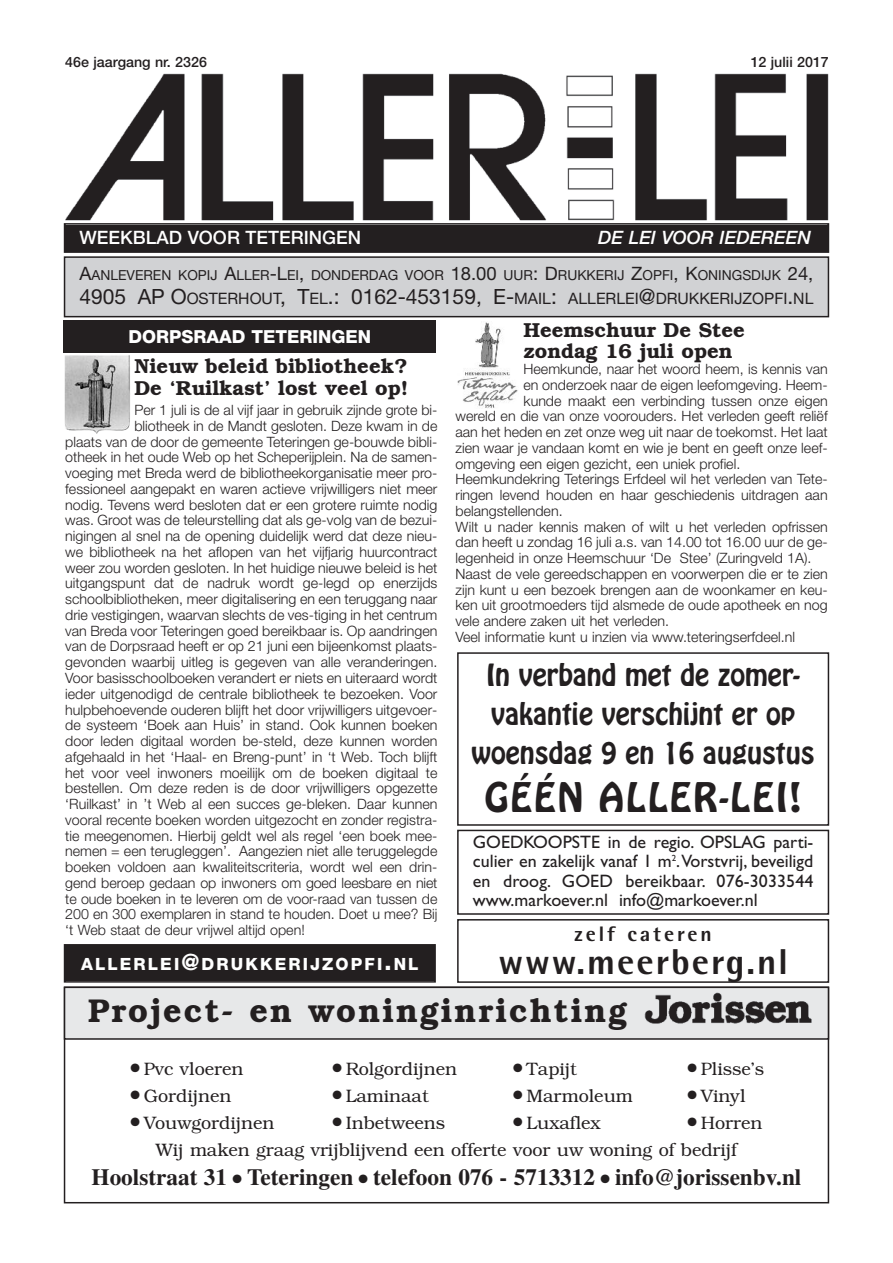
<style>
.page{position:relative;width:893px;height:1263px;background:#fff}
.page>*{position:absolute;margin:0;border:0;box-sizing:border-box;transform-origin:0 0}
.t1{font:800 36px "AT Rotis Semi Sans";letter-spacing:.055em;color:#231f20}
.t2{font:36px "Hobo Std";letter-spacing:.06em;color:#231f20}
.t3{font:600 33px "Bookman";letter-spacing:.065em;color:#231f20}
.t4{font:27px/39px "Hobo Std";color:#231f20;text-align:center}
.t5{font:700 23.25px "Times";color:#231f20}
.t6{font:800 21px "AT Rotis Semi Sans";letter-spacing:.14em;color:#231f20}
.t7{font:600 20.25px/21.8px "Bookman";color:#231f20}
.t8{font:500 18.45px "Helvetica Neue";color:#fff}
.t9{font:italic 500 18.45px "Helvetica Neue";color:#fff}
.t10{font:300 18px/27.8px "Bookman";color:#231f20}
.t11{font:18px/19.5px "Gill Sans";color:#231f20;text-align:justify}
.t12{font:800 18px "Helvetica Neue";color:#fff}
.t13{font:800 16.8px "Helvetica Neue";letter-spacing:.125em;color:#fff}
.t14{font:15.75px "Helvetica Neue";color:#231f20}
.t15{font:300 14.25px "Helvetica Neue";color:#231f20}
.t16{font:500 14.25px "Helvetica Neue";color:#231f20}
.t17{font:13.8px "Helvetica Neue";color:#231f20}
.s1{font-size:18.45px}
.s2{font-size:21px}
.s3{font-size:22.5px}
</style>
<div class="page">
<img style="left:65px;top:74px;width:764px;height:147px">
<div style="left:65px;top:225px;width:763px;height:26px;background:#231f20"></div>
<div style="left:64px;top:223px;width:765px;height:30px;border:2px solid #231f20"></div>
<img style="left:458px;top:322px;width:60px;height:86px">
<img style="left:65px;top:355px;width:65px;height:79px">
<div style="left:64px;top:320px;width:372px;height:32px;background:#231f20"></div>
<div style="left:65px;top:945px;width:369px;height:36px;background:#231f20"></div>
<div style="left:64px;top:944px;width:372px;height:39px;border:2px solid #231f20"></div>
<div style="left:65px;top:257px;width:763px;height:60px;background:#d1d2d4"></div>
<div style="left:64px;top:256px;width:765px;height:61px;border:2px solid #231f20"></div>
<div style="left:65px;top:987px;width:763px;height:52px;background:#e7e8e9"></div>
<div style="left:64px;top:986px;width:765px;height:54px;border:2px solid #231f20"></div>
<img style="left:644px;top:992px;width:168px;height:32px">
<div style="left:457px;top:919px;width:372px;height:64px;border:2px solid #231f20"></div>
<div style="left:457px;top:652px;width:372px;height:174px;border:2px solid #231f20"></div>
<div style="left:457px;top:830px;width:372px;height:85px;border:2px solid #231f20"></div>
<p class="t16" style="left:65px;top:57px;width:143px">46e jaargang nr. 2326</p>
<p class="t16" style="left:751px;top:57px;width:80px">12 julii 2017</p>
<p class="t8" style="left:80px;top:231px;width:283px">WEEKBLAD VOOR TETERINGEN</p>
<p class="t9" style="left:598px;top:231px;width:214px">DE LEI VOOR IEDEREEN</p>
<p class="t17" style="left:80px;top:270px;width:735px"><span class="s1">A</span>ANLEVEREN KOPIJ <span class="s1">A</span>LLER<span class="s1">-L</span>EI<span class="s1">,</span> DONDERDAG VOOR <span class="s1">18.00</span> UUR<span class="s1">: D</span>RUKKERIJ <span class="s1">Z</span>OPFI<span class="s1">, K</span>ONINGSDIJK <span class="s1">24,</span></p>
<p class="t14" style="left:80px;top:293px;width:735px"><span class="s2">4905 AP O</span>OSTERHOUT<span class="s2">, T</span>EL<span class="s2">.: 0162-453159, E-</span>MAIL<span class="s2">:</span> ALLERLEI<span class="s2">@</span>DRUKKERIJZOPFI<span class="s2">.</span>NL</p>
<p class="t12" style="left:128px;top:331px;width:244px">DORPSRAAD TETERINGEN</p>
<h3 class="t7" style="left:134px;top:355px;width:275px">Nieuw beleid bibliotheek?<br>De ‘Ruilkast’ lost veel op!</h3>
<p class="t15" style="left:134px;top:405px;width:305px">Per 1 juli is de al vijf jaar in gebruik zijnde grote bi-</p>
<p class="t15" style="left:134px;top:421px;width:305px">bliotheek in de Mandt gesloten. Deze kwam in de</p>
<p class="t15" style="left:65px;top:436px;width:374px">plaats van de door de gemeente Teteringen ge-bouwde bibli-</p>
<p class="t15" style="left:65px;top:452px;width:374px">otheek in het oude Web op het Scheperijplein. Na de samen-</p>
<p class="t15" style="left:65px;top:468px;width:374px">voeging met Breda werd de bibliotheekorganisatie meer pro-</p>
<p class="t15" style="left:65px;top:484px;width:374px">fessioneel aangepakt en waren actieve vrijwilligers niet meer</p>
<p class="t15" style="left:65px;top:499px;width:374px">nodig. Tevens werd besloten dat er een grotere ruimte nodig</p>
<p class="t15" style="left:65px;top:515px;width:374px">was. Groot was de teleurstelling dat als ge-volg van de bezui-</p>
<p class="t15" style="left:65px;top:531px;width:374px">nigingen al snel na de opening duidelijk werd dat deze nieu-</p>
<p class="t15" style="left:65px;top:547px;width:374px">we bibliotheek na het aflopen van het vijfjarig huurcontract</p>
<p class="t15" style="left:65px;top:562px;width:374px">weer zou worden gesloten. In het huidige nieuwe beleid is het</p>
<p class="t15" style="left:65px;top:578px;width:374px">uitgangspunt dat de nadruk wordt ge-legd op enerzijds</p>
<p class="t15" style="left:65px;top:594px;width:374px">schoolbibliotheken, meer digitalisering en een teruggang naar</p>
<p class="t15" style="left:65px;top:610px;width:374px">drie vestigingen, waarvan slechts de ves-tiging in het centrum</p>
<p class="t15" style="left:65px;top:625px;width:374px">van Breda voor Teteringen goed bereikbaar is. Op aandringen</p>
<p class="t15" style="left:65px;top:641px;width:374px">van de Dorpsraad heeft er op 21 juni een bijeenkomst plaats-</p>
<p class="t15" style="left:65px;top:657px;width:374px">gevonden waarbij uitleg is gegeven van alle veranderingen.</p>
<p class="t15" style="left:65px;top:673px;width:374px">Voor basisschoolboeken verandert er niets en uiteraard wordt</p>
<p class="t15" style="left:65px;top:688px;width:374px">ieder uitgenodigd de centrale bibliotheek te bezoeken. Voor</p>
<p class="t15" style="left:65px;top:704px;width:374px">hulpbehoevende ouderen blijft het door vrijwilligers uitgevoer-</p>
<p class="t15" style="left:65px;top:720px;width:374px">de systeem ‘Boek aan Huis’ in stand. Ook kunnen boeken</p>
<p class="t15" style="left:65px;top:736px;width:374px">door leden digitaal worden be-steld, deze kunnen worden</p>
<p class="t15" style="left:65px;top:751px;width:374px">afgehaald in het ‘Haal- en Breng-punt’ in ‘t Web. Toch blijft</p>
<p class="t15" style="left:65px;top:767px;width:374px">het voor veel inwoners moeilijk om de boeken digitaal te</p>
<p class="t15" style="left:65px;top:783px;width:374px">bestellen. Om deze reden is de door vrijwilligers opgezette</p>
<p class="t15" style="left:65px;top:799px;width:374px">‘Ruilkast’ in ’t Web al een succes ge-bleken. Daar kunnen</p>
<p class="t15" style="left:65px;top:814px;width:374px">vooral recente boeken worden uitgezocht en zonder registra-</p>
<p class="t15" style="left:65px;top:830px;width:374px">tie meegenomen. Hierbij geldt wel als regel ‘een boek mee-</p>
<p class="t15" style="left:65px;top:846px;width:374px">nemen = een terugleggen’. Aangezien niet alle teruggelegde</p>
<p class="t15" style="left:65px;top:862px;width:374px">boeken voldoen aan kwaliteitscriteria, wordt wel een drin-</p>
<p class="t15" style="left:65px;top:877px;width:374px">gend beroep gedaan op inwoners om goed leesbare en niet</p>
<p class="t15" style="left:65px;top:893px;width:374px">te oude boeken in te leveren om de voor-raad van tussen de</p>
<p class="t15" style="left:65px;top:909px;width:374px">200 en 300 exemplaren in stand te houden. Doet u mee? Bij</p>
<p class="t15" style="left:65px;top:925px;width:241px">‘t Web staat de deur vrijwel altijd open!</p>
<p class="t13" style="left:81px;top:958px;width:339px">ALLERLEI<span class="s3">@</span>DRUKKERIJZOPFI<span class="s3">.</span>NL</p>
<h3 class="t7" style="left:524px;top:319px;width:223px">Heemschuur De Stee zondag 16 juli open</h3>
<p class="t15" style="left:524px;top:364px;width:306px">Heemkunde, naar het woord heem, is kennis van</p>
<p class="t15" style="left:524px;top:380px;width:306px">en onderzoek naar de eigen leefomgeving. Heem-</p>
<p class="t15" style="left:524px;top:395px;width:306px">kunde maakt een verbinding tussen onze eigen</p>
<p class="t15" style="left:455px;top:411px;width:374px">wereld en die van onze voorouders. Het verleden geeft reliëf</p>
<p class="t15" style="left:455px;top:427px;width:374px">aan het heden en zet onze weg uit naar de toekomst. Het laat</p>
<p class="t15" style="left:455px;top:443px;width:374px">zien waar je vandaan komt en wie je bent en geeft onze leef-</p>
<p class="t15" style="left:455px;top:458px;width:286px">omgeving een eigen gezicht, een uniek profiel.</p>
<p class="t15" style="left:455px;top:474px;width:374px">Heemkundekring Teterings Erfdeel wil het verleden van Tete-</p>
<p class="t15" style="left:455px;top:490px;width:374px">ringen levend houden en haar geschiedenis uitdragen aan</p>
<p class="t15" style="left:455px;top:506px;width:109px">belangstellenden.</p>
<p class="t15" style="left:455px;top:521px;width:374px">Wilt u nader kennis maken of wilt u het verleden opfrissen</p>
<p class="t15" style="left:455px;top:537px;width:374px">dan heeft u zondag 16 juli a.s. van 14.00 tot 16.00 uur de ge-</p>
<p class="t15" style="left:455px;top:553px;width:357px">legenheid in onze Heemschuur ‘De Stee’ (Zuringveld 1A).</p>
<p class="t15" style="left:455px;top:569px;width:374px">Naast de vele gereedschappen en voorwerpen die er te zien</p>
<p class="t15" style="left:455px;top:584px;width:374px">zijn kunt u een bezoek brengen aan de woonkamer en keu-</p>
<p class="t15" style="left:455px;top:600px;width:374px">ken uit grootmoeders tijd alsmede de oude apotheek en nog</p>
<p class="t15" style="left:455px;top:616px;width:215px">vele andere zaken uit het verleden.</p>
<p class="t15" style="left:455px;top:632px;width:341px">Veel informatie kunt u inzien via www.teteringserfdeel.nl</p>
<h3 class="t4" style="left:472px;top:658px;width:345px">In verband met de zomer&shy;vakantie verschijnt er op woensdag 9 en 16 augustus</h3>
<h1 class="t2" style="left:485px;top:782px;width:318px">GÉÉN ALLER-LEI!</h1>
<p class="t11" style="left:473px;top:834px;width:342px">GOEDKOOPSTE in de regio. OPSLAG parti&shy;culier en zakelijk vanaf 1 m<sup>2</sup>.Vorstvrij, beveiligd en droog. GOED bereikbaar. 076-3033544 www.markoever.nl info@markoever.nl</p>
<h3 class="t6" style="left:575px;top:926px;width:139px">zelf cateren</h3>
<h1 class="t1" style="left:498px;top:949px;width:291px">www.meerberg.nl</h1>
<h2 class="t3" style="left:88px;top:991px;width:541px">Project- en woninginrichting</h2>
<p class="t10" style="left:131px;top:1054px;width:114px">● Pvc vloeren</p>
<p class="t10" style="left:333px;top:1054px;width:126px">● Rolgordijnen</p>
<p class="t10" style="left:513px;top:1054px;width:65px">● Tapijt</p>
<p class="t10" style="left:688px;top:1054px;width:78px">● Plisse’s</p>
<p class="t10" style="left:131px;top:1081px;width:102px">● Gordijnen</p>
<p class="t10" style="left:333px;top:1081px;width:98px">● Laminaat</p>
<p class="t10" style="left:513px;top:1081px;width:121px">● Marmoleum</p>
<p class="t10" style="left:688px;top:1081px;width:59px">● Vinyl</p>
<p class="t10" style="left:131px;top:1108px;width:145px">● Vouwgordijnen</p>
<p class="t10" style="left:333px;top:1108px;width:114px">● Inbetweens</p>
<p class="t10" style="left:513px;top:1108px;width:89px">● Luxaflex</p>
<p class="t10" style="left:156px;top:1108px;width:608px;text-indent:532px">● Horren<br>Wij maken graag vrijblijvend een offerte voor uw woning of bedrijf</p>
<h3 class="t5" style="left:92px;top:1169px;width:711px">Hoolstraat 31 ● Teteringen ● telefoon 076 - 5713312 ● info@jorissenbv.nl</h3>
</div>
